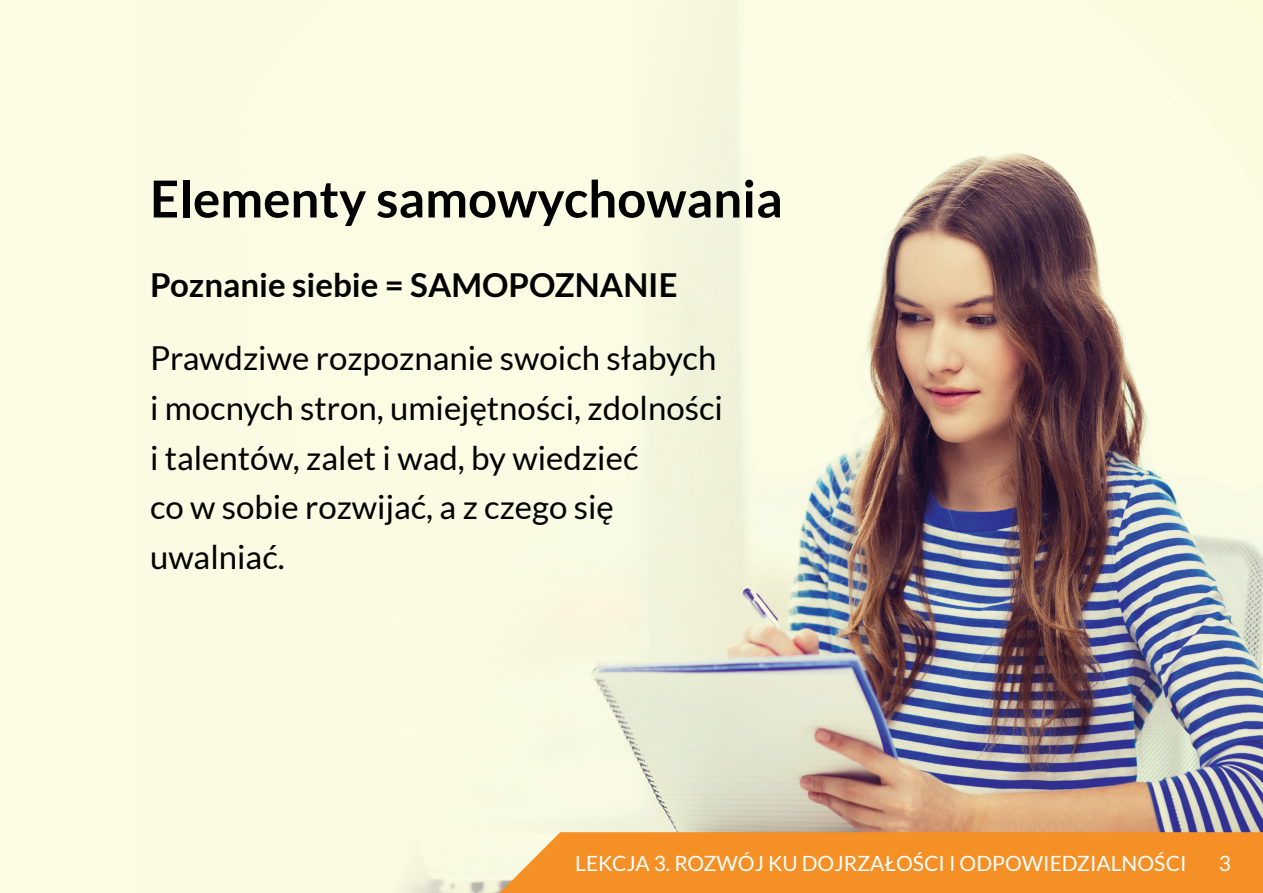
<style>
.page{position:relative;width:1263px;height:893px;background:#fff}
.page>*{position:absolute;margin:0;border:0;box-sizing:border-box;transform-origin:0 0}
.t1{font:700 51px "Lato";color:#010101}
.t2{font:33px/49.5px "Lato";color:#010101}
.t3{font:700 33px "Lato";color:#010101}
.t4{font:21px "Lato";color:#fff}
</style>
<div class="page">
<div style="left:0;top:0;width:1185px;height:893px;background:#fcfce4"></div>
<img style="left:404px;top:0;width:859px;height:893px">
<div style="left:499px;top:832px;width:764px;height:61px;background:#f49025"></div>
<h1 class="t1" style="left:150px;top:170px;width:634px">Elementy samowychowania</h1>
<p class="t3" style="left:150px;top:266px;width:529px">Poznanie siebie = SAMOPOZNANIE</p>
<p class="t2" style="left:150px;top:334px;width:574px">Prawdziwe rozpoznanie swoich słabych i mocnych stron, umiejętności, zdolności i talentów, zalet i wad, by wiedzieć<br>co w sobie rozwijać, a z czego się uwalniać.</p>
<p class="t4" style="left:575px;top:852px;width:613px">Lekcja 3. Rozwój ku dojrzałości i odpowiedzialności</p>
<p class="t4" style="left:1219px;top:852px;width:14px">3</p>
</div>
